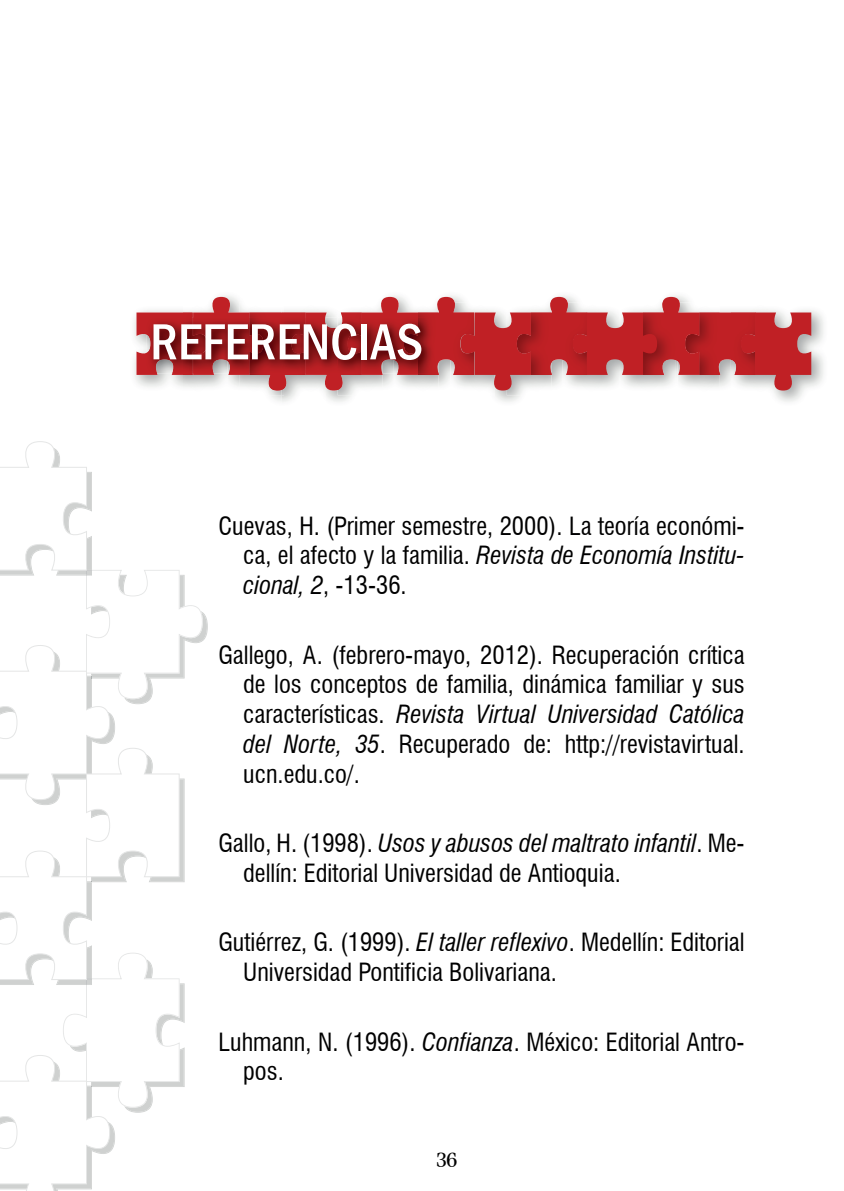
<style>
.page{position:relative;width:844px;height:1191px;background:#fff}
.page>*{position:absolute;margin:0;border:0;box-sizing:border-box;transform-origin:0 0}
.t1{font:500 condensed 52.5px "Franklin Gothic";color:#fff}
.t2{font:condensed 24.5px/29.8px "Swiss 721 BT";color:#000001}
.t3{font:21px "Feline Normal";color:#000001}
.s1{font-style:italic}
</style>
<div class="page">
<img style="left:267px;top:390px;width:14px;height:5px">
<img style="left:494px;top:390px;width:26px;height:12px">
<img style="left:506px;top:390px;width:17px;height:5px">
<img style="left:773px;top:310px;width:51px;height:92px">
<img style="left:281px;top:390px;width:70px;height:15px">
<img style="left:337px;top:390px;width:17px;height:5px">
<svg style="left:136px;top:297px;width:675px;height:93px"></svg>
<img style="left:291px;top:317px;width:46px;height:56px">
<img style="left:418px;top:317px;width:16px;height:56px">
<img style="left:337px;top:317px;width:10px;height:56px">
<img style="left:347px;top:317px;width:71px;height:56px">
<svg style="left:0;top:441px;width:208px;height:750px"></svg>
<h1 class="t1" style="left:150px;top:307px;width:274px">REFERENCIAS</h1>
<p class="t2" style="left:243px;top:511px;width:503px;text-align:justify;text-indent:-25px">Cuevas, H. (Primer semestre, 2000). La teoría económi&shy;ca, el afecto y la familia. <span class="s1">Revista de Economía Institu&shy;cional, 2</span>, -13-36.</p>
<p class="t2" style="left:243px;top:640px;width:503px;text-align:justify;text-indent:-25px">Gallego, A. (febrero-mayo, 2012). Recuperación crítica de los conceptos de familia, dinámica familiar y sus características. <span class="s1">Revista Virtual Universidad Católica del Norte, 35</span>. Recuperado de: http://revistavirtual. ucn.edu.co/.</p>
<p class="t2" style="left:243px;top:828px;width:503px;text-indent:-25px">Gallo, H. (1998). <span class="s1">Usos y abusos del maltrato infantil</span>. Me&shy;dellín: Editorial Universidad de Antioquia.</p>
<p class="t2" style="left:243px;top:927px;width:503px;text-indent:-25px">Gutiérrez, G. (1999). <span class="s1">El taller reflexivo</span>. Medellín: Editorial<br>Universidad Pontificia Bolivariana.</p>
<p class="t2" style="left:243px;top:1026px;width:503px;text-indent:-25px">Luhmann, N. (1996). <span class="s1">Confianza</span>. México: Editorial Antro&shy;pos.</p>
<p class="t3" style="left:436px;top:1147px;width:23px">36</p>
</div>
